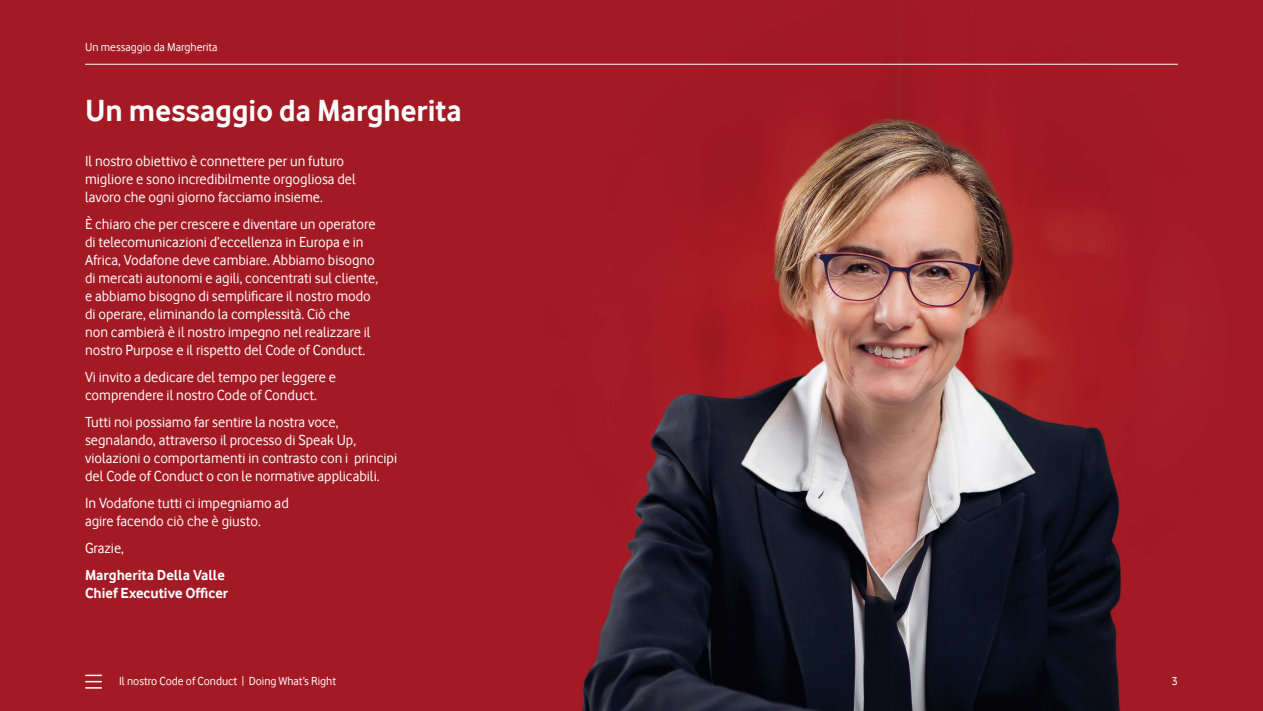
<style>
.page{position:relative;width:1263px;height:711px;background:#fff}
.page>*{position:absolute;margin:0;border:0;box-sizing:border-box;transform-origin:0 0}
.t1{font:700 31.5px "Vodafone Rg";color:#fff}
.t2{font:15px/18px "Vodafone Rg";color:#fff}
.t3{font:700 15px/18px "Vodafone Rg";color:#fff}
.t4{font:12px "Vodafone Rg";color:#fff}
</style>
<div class="page">
<img style="left:0;top:0;width:1263px;height:710px">
<hr style="left:85px;top:64px;width:1093px;height:1px;background:#fff">
<svg style="left:86px;top:674px;width:15px;height:14px"></svg>
<p class="t4" style="left:85px;top:40px;width:134px">Un messaggio da Margherita</p>
<h1 class="t1" style="left:85px;top:92px;width:378px">Un messaggio da Margherita</h1>
<p class="t2" style="left:85px;top:151px;width:272px">Il nostro obiettivo è connettere per un futuro migliore e sono incredibilmente orgogliosa del lavoro che ogni giorno facciamo insieme.</p>
<p class="t2" style="left:85px;top:214px;width:295px">È chiaro che per crescere e diventare un operatore di telecomunicazioni d’eccellenza in Europa e in Africa, Vodafone deve cambiare. Abbiamo bisogno di mercati autonomi e agili, concentrati sul cliente, e abbiamo bisogno di semplificare il nostro modo di operare, eliminando la complessità. Ciò che<br>non cambierà è il nostro impegno nel realizzare il nostro Purpose e il rispetto del Code of Conduct.</p>
<p class="t2" style="left:85px;top:367px;width:253px">Vi invito a dedicare del tempo per leggere e comprendere il nostro Code of Conduct.</p>
<p class="t2" style="left:85px;top:412px;width:314px">Tutti noi possiamo far sentire la nostra voce, segnalando, attraverso il processo di Speak Up, violazioni o comportamenti in contrasto con i principi del Code of Conduct o con le normative applicabili.</p>
<p class="t2" style="left:85px;top:493px;width:205px">In Vodafone tutti ci impegniamo ad agire facendo ciò che è giusto.</p>
<p class="t2" style="left:85px;top:538px;width:40px">Grazie,</p>
<p class="t3" style="left:85px;top:565px;width:145px">Margherita Della Valle<br>Chief Executive Officer</p>
<p class="t4" style="left:119px;top:674px;width:219px">Il nostro Code of Conduct | Doing What’s Right</p>
<p class="t4" style="left:1172px;top:674px;width:8px">3</p>
</div>
